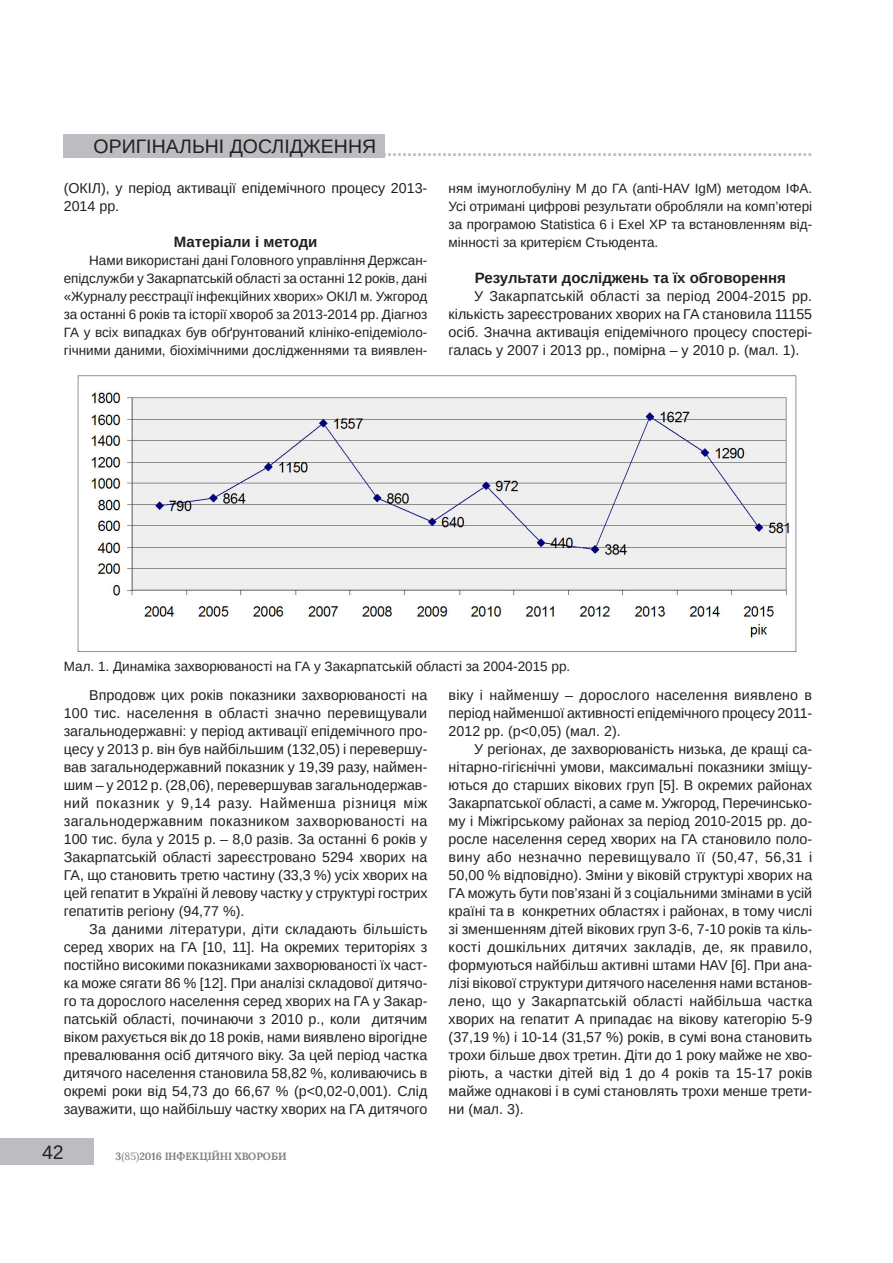
<style>
.page{position:relative;width:893px;height:1263px;background:#fff}
.page>*{position:absolute;margin:0;border:0;box-sizing:border-box;transform-origin:0 0}
.колонтитул{font:19.5px "Arimo";color:#231f20}
.t1{font:700 18px "Arimo";color:#bcbdc0}
.Загол_висновки_і_літ{font:700 15px "Arimo";color:#231f20}
.ткс1{font:14.25px/18px "Arimo";color:#231f20;text-align:justify}
.ткс2{font:13.5px/18px "Arimo";color:#231f20;text-align:justify}
.рис_і_примітка{font:13.5px "Arimo";color:#231f20}
.t2{font:700 10.5px "Lora";color:#808285}
.s1{font-weight:400}
</style>
<div class="page">
<div style="left:64px;top:134px;width:321px;height:23px;background:#bcbdc0"></div>
<div style="left:0;top:1138px;width:94px;height:27px;background:#bcbdc0"></div>
<img style="left:77px;top:375px;width:719px;height:277px">
<h1 class="колонтитул" style="left:94px;top:134px;width:284px">ОРИГІНАЛЬНІ ДОСЛІДЖЕННЯ</h1>
<p class="t1" style="left:382px;top:137px;width:432px">......................................................................................</p>
<p class="ткс1" style="left:64px;top:179px;width:365px">(ОКІЛ), у період активації епідемічного процесу 2013-<br>2014 рр.</p>
<p class="Загол_висновки_і_літ" style="left:174px;top:232px;width:145px">Матеріали і методи</p>
<p class="ткс2" style="left:64px;top:252px;width:365px;text-indent:26px">Нами використані дані Головного управління Держсан&shy;епідслужби у Закарпатській області за останні 12 років, дані «Журналу реєстрації інфекційних хворих» ОКІЛ м. Ужгород за останні 6 років та історії хвороб за 2013-2014 рр. Діагноз ГА у всіх випадках був обґрунтований клініко-епідеміоло&shy;гічними даними, біохімічними дослідженнями та виявлен-</p>
<p class="ткс2" style="left:449px;top:179px;width:365px">ням імуноглобуліну М до ГА (anti-HAV IgM) методом ІФА.<br>Усі отримані цифрові результати обробляли на комп’ютері за програмою Statistica 6 і Exel XP та встановленням від&shy;мінності за критерієм Стьюдента.</p>
<p class="Загол_висновки_і_літ" style="left:475px;top:267px;width:313px">Результати досліджень та їх обговорення</p>
<p class="ткс1" style="left:449px;top:287px;width:365px;text-indent:26px">У Закарпатській області за період 2004-2015 рр. кількість зареєстрованих хворих на ГА становила 11155 осіб. Значна активація епідемічного процесу спостері&shy;галась у 2007 і 2013 рр., помірна – у 2010 р. (мал. 1).</p>
<p class="рис_і_примітка" style="left:64px;top:658px;width:508px">Мал. 1. Динаміка захворюваності на ГА у Закарпатській області за 2004-2015 рр.</p>
<p class="ткс1" style="left:64px;top:686px;width:365px;text-indent:26px">Впродовж цих років показники захворюваності на 100 тис. населення в області значно перевищували загальнодержавні: у період активації епідемічного про&shy;цесу у 2013 р. він був найбільшим (132,05) і перевершу&shy;вав загальнодержавний показник у 19,39 разу, наймен&shy;шим – у 2012 р. (28,06), перевершував загальнодержав&shy;ний показник у 9,14 разу. Найменша різниця між загальнодержавним показником захворюваності на 100 тис. була у 2015 р. – 8,0 разів. За останні 6 років у Закарпатській області зареєстровано 5294 хворих на ГА, що становить третю частину (33,3 %) усіх хворих на цей гепатит в Україні й левову частку у структурі гострих гепатитів регіону (94,77 %).</p>
<p class="ткс1" style="left:64px;top:920px;width:365px;text-indent:26px">За даними літератури, діти складають більшість серед хворих на ГА [10, 11]. На окремих територіях з постійно високими показниками захворюваності їх част&shy;ка може сягати 86 % [12]. При аналізі складової дитячо&shy;го та дорослого населення серед хворих на ГА у Закар&shy;патській області, починаючи з 2010 р., коли дитячим віком рахується вік до 18 років, нами виявлено вірогідне превалювання осіб дитячого віку. За цей період частка дитячого населення становила 58,82 %, коливаючись в окремі роки від 54,73 до 66,67 % (p&lt;0,02-0,001). Слід зауважити, що найбільшу частку хворих на ГА дитячого</p>
<p class="колонтитул" style="left:42px;top:1140px;width:23px">42</p>
<p class="t2" style="left:116px;top:1149px;width:173px">3<span class="s1">(85)</span>2016 ІНФЕКЦІЙНІ ХВОРОБИ</p>
<p class="ткс1" style="left:449px;top:686px;width:365px">віку і найменшу – дорослого населення виявлено в період найменшої активності епідемічного процесу 2011- 2012 рр. (p&lt;0,05) (мал. 2).</p>
<p class="ткс1" style="left:449px;top:740px;width:365px;text-indent:26px">У регіонах, де захворюваність низька, де кращі са&shy;нітарно-гігієнічні умови, максимальні показники зміщу&shy;ються до старших вікових груп [5]. В окремих районах Закарпатської області, а саме м. Ужгород, Перечинсько&shy;му і Міжгірському районах за період 2010-2015 рр. до&shy;росле населення серед хворих на ГА становило поло&shy;вину або незначно перевищувало її (50,47, 56,31 і 50,00 % відповідно). Зміни у віковій структурі хворих на ГА можуть бути пов’язані й з соціальними змінами в усій країні та в конкретних областях і районах, в тому числі зі зменшенням дітей вікових груп 3-6, 7-10 років та кіль&shy;кості дошкільних дитячих закладів, де, як правило, формуються найбільш активні штами HAV [6]. При ана&shy;лізі вікової структури дитячого населення нами встанов&shy;лено, що у Закарпатській області найбільша частка хворих на гепатит А припадає на вікову категорію 5-9 (37,19 %) і 10-14 (31,57 %) років, в сумі вона становить трохи більше двох третин. Діти до 1 року майже не хво&shy;ріють, а частки дітей від 1 до 4 років та 15-17 років майже однакові і в сумі становлять трохи менше трети&shy;ни (мал. 3).</p>
</div>
